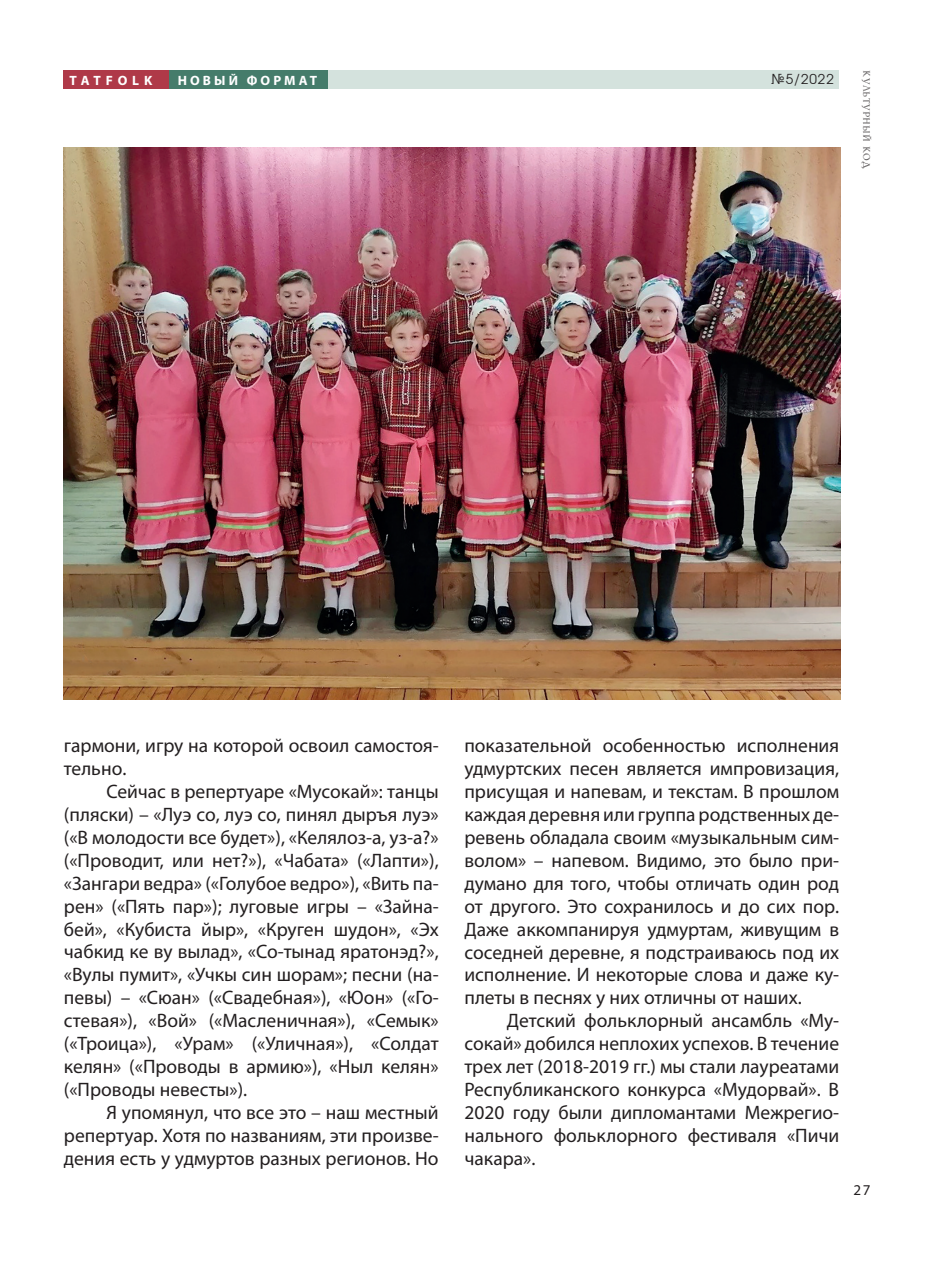
<style>
.page{position:relative;width:936px;height:1263px;background:#fff}
.page>*{position:absolute;margin:0;border:0;box-sizing:border-box;transform-origin:0 0}
.t1{font:19.5px/23px "TT Myriad Pro";color:#231f20;text-align:justify}
.t2{font:15px "TT Myriad Pro";color:#231f20}
.t3{font:700 13.5px "TT Myriad Pro";letter-spacing:.23em;color:#fff}
.t4{font:700 13.5px "TT Myriad Pro";letter-spacing:.36em;color:#fff}
.t5{font:13.5px "Gothic Eurasian";color:#231f20}
.t6{font:9px "TT Lidia";letter-spacing:.03em;color:#231f20}
</style>
<div class="page">
<div style="left:163px;top:70px;width:643px;height:19px;background:#457c6b"></div>
<div style="left:63px;top:70px;width:105px;height:19px;background:#af3948"></div>
<div style="left:328px;top:70px;width:511px;height:19px;background:#d4e2dd"></div>
<img style="left:64px;top:148px;width:776px;height:551px">
<p class="t4" style="left:70px;top:71px;width:84px">TATFOLK</p>
<p class="t3" style="left:178px;top:71px;width:141px">НОВЫЙ ФОРМАТ</p>
<p class="t5" style="left:771px;top:71px;width:64px">№5/2022</p>
<p class="t6" style="left:871px;top:70px;width:100px;rotate:90deg">КУЛЬТУРНЫЙ КОД</p>
<p class="t1" style="left:64px;top:733px;width:376px">гармони, игру на которой освоил самостоя&shy;тельно.</p>
<p class="t1" style="left:64px;top:779px;width:376px;text-indent:43px">Сейчас в репертуаре «Мусокай»: танцы (пляски) – «Луэ со, луэ со, пинял дыръя луэ» («В молодости все будет»), «Келялоз-а, уз-а?» («Проводит, или нет?»), «Чабата» («Лапти»), «Зангари ведра» («Голубое ведро»), «Вить па&shy;рен» («Пять пар»); луговые игры – «Зайна&shy;бей», «Кубиста йыр», «Круген шудон», «Эх чабкид ке ву вылад», «Со-тынад яратонэд?», «Вулы пумит», «Учкы син шорам»; песни (на&shy;певы) – «Сюан» («Свадебная»), «Юон» («Го&shy;стевая»), «Вой» («Масленичная»), «Семык» («Троица»), «Урам» («Уличная»), «Солдат келян» («Проводы в армию»), «Ныл келян» («Проводы невесты»).</p>
<p class="t1" style="left:64px;top:1101px;width:376px;text-indent:43px">Я упомянул, что все это – наш местный репертуар. Хотя по названиям, эти произве&shy;дения есть у удмуртов разных регионов. Но</p>
<p class="t1" style="left:464px;top:734px;width:376px">показательной особенностью исполнения удмуртских песен является импровизация, присущая и напевам, и текстам. В прошлом каждая деревня или группа родственных де&shy;ревень обладала своим «музыкальным сим&shy;волом» – напевом. Видимо, это было при&shy;думано для того, чтобы отличать один род от другого. Это сохранилось и до сих пор.<br>Даже аккомпанируя удмуртам, живущим в соседней деревне, я подстраиваюсь под их исполнение. И некоторые слова и даже ку&shy;плеты в песнях у них отличны от наших.</p>
<p class="t1" style="left:464px;top:1009px;width:376px;text-indent:43px">Детский фольклорный ансамбль «Му&shy;сокай» добился неплохих успехов. В течение трех лет (2018-2019 гг.) мы стали лауреатами Республиканского конкурса «Мудорвай». В 2020 году были дипломантами Межрегио&shy;нального фольклорного фестиваля «Пичи чакара».</p>
<p class="t2" style="left:853px;top:1181px;width:18px">27</p>
</div>
